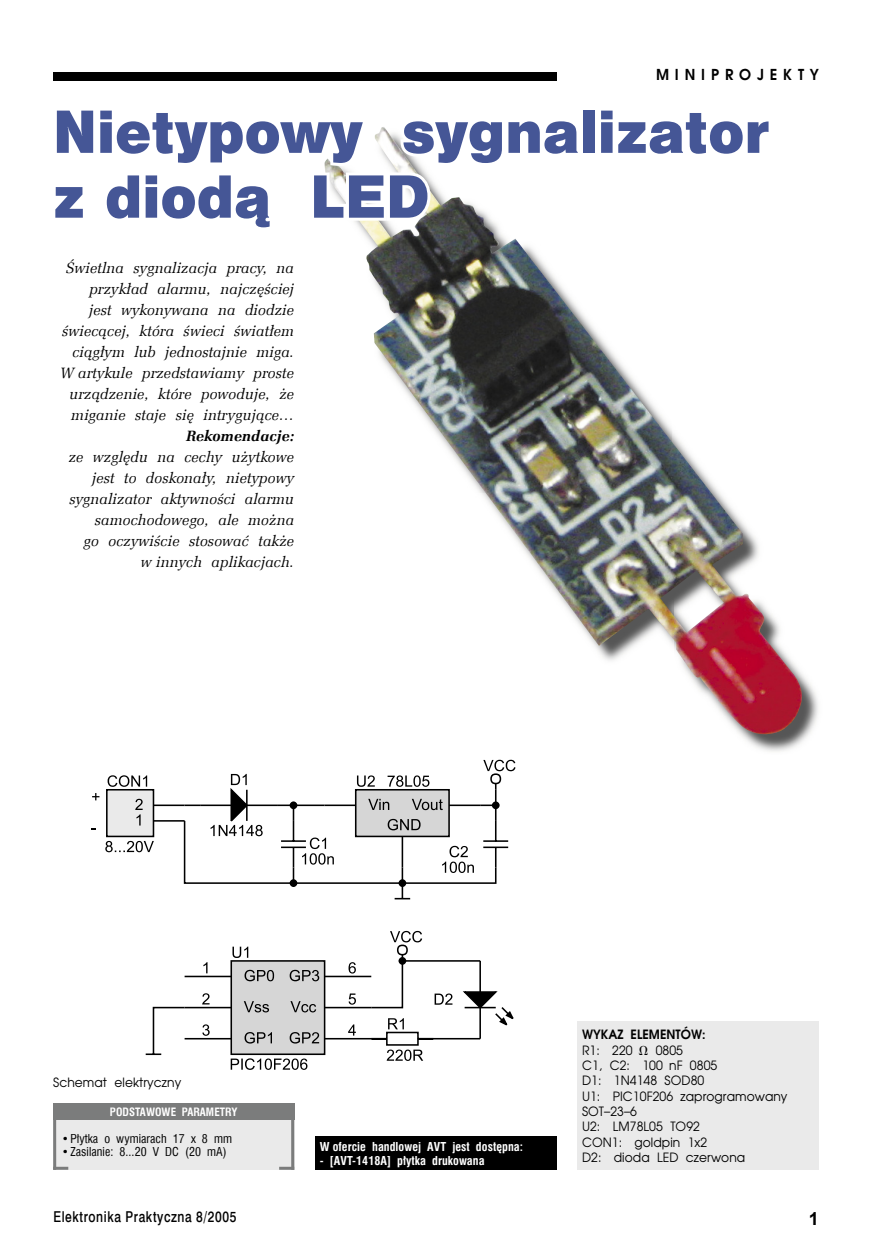
<style>
.page{position:relative;width:872px;height:1255px;background:#fff}
.page>*{position:absolute;margin:0;border:0;box-sizing:border-box;transform-origin:0 0}
.t1{font:54px/64.8px "Swis 721 Blk 2 EU";letter-spacing:.005em;color:#455696}
.t2{font:700 18px "Arial";color:#000}
.t3{font:italic 15px/21px "Zapf Ellipt EU";letter-spacing:.005em;color:#000;text-align:right}
.t4{font:15px "Swis 721 Md EU";letter-spacing:.05em;color:#000;scale:.8 1}
.t5{font:italic 700 15px "Zapf Ellipt EU";letter-spacing:.005em;color:#000}
.t6{font:700 15px "Avalon";letter-spacing:.405em;color:#000;scale:.96 1}
.t7{font:12.75px/15.3px "Avalon";letter-spacing:.005em;color:#000;scale:.96 1}
.t8{font:700 12px "Swis 721 Cn EU";letter-spacing:.005em;color:#fff}
.t9{font:12px "Swis 721 Cn EU";letter-spacing:.005em;color:#000}
.t10{font:700 11.25px "Swis 721 Cn EU";letter-spacing:.005em;color:#fff}
.s1{font-weight:700}
.s2{font-family:"Math With Greek"}
</style>
<div class="page">
<div style="left:53px;top:72px;width:503px;height:9px;background:#000"></div>
<img style="left:363px;top:233px;width:442px;height:505px">
<svg style="left:324px;top:127px;width:177px;height:106px"></svg>
<div style="left:107px;top:789px;width:46px;height:47px;background:#eaeaea"></div>
<div style="left:106px;top:789px;width:48px;height:48px;border:2px solid #000"></div>
<hr style="left:153px;top:820px;width:32px;height:1px;background:#000">
<hr style="left:153px;top:804px;width:32px;height:2px;background:#000">
<svg style="left:135px;top:798px;width:8px;height:27px"></svg>
<svg style="left:108px;top:775px;width:39px;height:11px"></svg>
<svg style="left:92px;top:793px;width:7px;height:7px"></svg>
<svg style="left:105px;top:840px;width:49px;height:12px"></svg>
<svg style="left:145px;top:930px;width:369px;height:139px"></svg>
<div style="left:398px;top:956px;width:8px;height:8px;border:2px solid #000;border-radius:50%"></div>
<svg style="left:183px;top:759px;width:332px;height:140px"></svg>
<div style="left:398px;top:879px;width:8px;height:8px;border:2px solid #000;border-radius:50%"></div>
<div style="left:492px;top:802px;width:7px;height:6px;background:#000;border-radius:50%"></div>
<div style="left:492px;top:801px;width:7px;height:8px;border:2px solid #000;border-radius:50%"></div>
<div style="left:53px;top:1120px;width:241px;height:49px;background:#eaeaea"></div>
<hr style="left:53px;top:1103px;width:3px;height:66px;background:#7b7c7c">
<hr style="left:53px;top:1166px;width:15px;height:3px;background:#7b7c7c">
<hr style="left:279px;top:1166px;width:15px;height:3px;background:#7b7c7c">
<hr style="left:291px;top:1103px;width:3px;height:66px;background:#7b7c7c">
<div style="left:53px;top:1103px;width:241px;height:17px;background:#7b7c7c"></div>
<div style="left:315px;top:1136px;width:241px;height:33px;background:#000"></div>
<div style="left:578px;top:1021px;width:241px;height:148px;background:#eaeaea"></div>
<p class="t6" style="left:656px;top:65px;width:171px">MINIPROJEKTY</p>
<h1 class="t1" style="left:53px;top:104px;width:717px">Nietypowy sygnalizator z diodą LED</h1>
<p class="t3" style="left:60px;top:257px;width:235px">Świetlna sygnalizacja pracy, na przykład alarmu, najczęściej<br>jest wykonywana na diodzie świecącej, która świeci światłem ciągłym lub jednostajnie miga.<br>W artykule przedstawiamy proste urządzenie, które powoduje, że miganie staje się intrygujące…</p>
<p class="t5" style="left:186px;top:426px;width:110px">Rekomendacje:</p>
<p class="t3" style="left:69px;top:446px;width:227px">ze względu na cechy użytkowe jest to doskonały, nietypowy sygnalizator aktywności alarmu samochodowego, ale można<br>go oczywiście stosować także<br>w innych aplikacjach.</p>
<p class="t7" style="left:53px;top:1074px;width:135px">Schemat elektryczny</p>
<p class="t10" style="left:110px;top:1105px;width:129px">PODSTAWOWE PARAMETRY</p>
<p class="t9" style="left:62px;top:1130px;width:172px">• Płytka o wymiarach 17 x 8 mm</p>
<p class="t9" style="left:62px;top:1143px;width:166px">• Zasilanie: 8...20 V DC (20 mA)</p>
<p class="t8" style="left:320px;top:1139px;width:205px">W ofercie handlowej AVT jest dostępna:</p>
<p class="t8" style="left:320px;top:1152px;width:166px">- [AVT-1418A] płytka drukowana</p>
<p class="t7" style="left:582px;top:1027px;width:216px"><span class="s1">WYKAZ ELEMENTÓW:<br></span>R1: 220 <span class="s2">V</span> 0805<br>C1, C2: 100 nF 0805<br>D1: 1N4148 SOD80<br>U1: PIC10F206 zaprogramowany<br>SOT–23–6<br>U2: LM78L05 TO92<br>CON1: goldpin 1x2<br>D2: dioda LED czerwona</p>
<p class="t4" style="left:53px;top:1207px;width:230px">Elektronika Praktyczna 8/2005</p>
<p class="t2" style="left:808px;top:1206px;width:12px">1</p>
</div>
